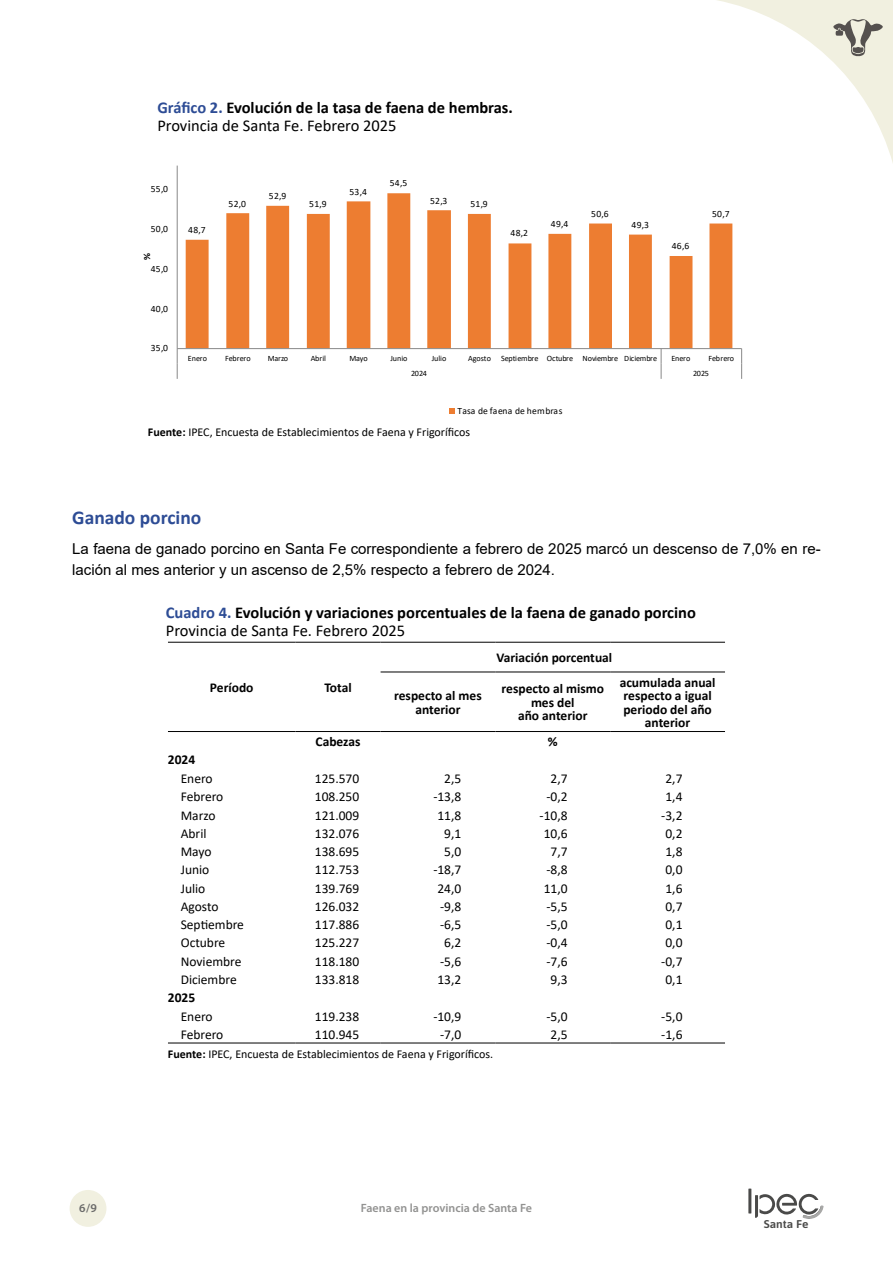
<style>
.page{position:relative;width:893px;height:1263px;background:#fff}
.page>*{position:absolute;margin:0;border:0;box-sizing:border-box;transform-origin:0 0}
.t1{font:700 19.5px "Calibri";color:#2d4c95}
.t2{font:700 16.5px/18px "Calibri";color:#000}
.t3{font:15px/21px "Arial";color:#000}
.t4{font:13.5px "Calibri";color:#000}
.t5{font:700 13.5px/13.5px "Calibri";color:#000;text-align:center}
.t6{font:12px "Calibri";color:#000}
.t7{font:600 12px "Myriad Pro";color:#929291}
.t8{font:600 12px "Myriad Pro";color:#6a6a69}
.t9{font:600 11.25px "Asap";color:#4a4a49;scale:1.06 1}
.t10{font:9.6px "Calibri";letter-spacing:.03em;color:#000}
.t11{font:700 9.6px "Calibri";color:#000}
.t12{font:8.1px "Calibri";letter-spacing:-.01em;color:#000}
.s1{color:#2d4c95}
.s2{font-weight:400}
.s3{font-weight:700}
</style>
<div class="page">
<div style="left:70px;top:1190px;width:36px;height:37px;background:#f1f0e0;border-radius:50%"></div>
<hr style="left:748px;top:1188px;width:3px;height:25px;background:#4a4a49">
<svg style="left:755px;top:1193px;width:69px;height:26px"></svg>
<svg style="left:717px;top:0;width:176px;height:163px"></svg>
<div style="left:139px;top:147px;width:615px;height:278px;background:#fff"></div>
<svg style="left:186px;top:193px;width:546px;height:155px"></svg>
<hr style="left:177px;top:166px;width:1px;height:183px;background:#898989">
<hr style="left:177px;top:348px;width:565px;height:1px;background:#898989">
<svg style="left:177px;top:349px;width:1px;height:30px"></svg>
<svg style="left:661px;top:349px;width:1px;height:30px"></svg>
<svg style="left:741px;top:349px;width:1px;height:30px"></svg>
<svg style="left:449px;top:409px;width:6px;height:5px"></svg>
<hr style="left:168px;top:642px;width:128px;height:1px;background:#000">
<hr style="left:296px;top:642px;width:85px;height:1px;background:#000">
<hr style="left:381px;top:642px;width:114px;height:1px;background:#000">
<hr style="left:495px;top:642px;width:115px;height:1px;background:#000">
<hr style="left:610px;top:642px;width:115px;height:1px;background:#000">
<hr style="left:381px;top:672px;width:114px;height:1px;background:#000">
<hr style="left:495px;top:672px;width:115px;height:1px;background:#000">
<hr style="left:610px;top:672px;width:115px;height:1px;background:#000">
<hr style="left:168px;top:731px;width:128px;height:1px;background:#000">
<hr style="left:296px;top:731px;width:85px;height:1px;background:#000">
<hr style="left:381px;top:731px;width:114px;height:1px;background:#000">
<hr style="left:495px;top:731px;width:115px;height:1px;background:#000">
<hr style="left:610px;top:731px;width:115px;height:1px;background:#000">
<hr style="left:168px;top:1043px;width:128px;height:1px;background:#000">
<hr style="left:296px;top:1043px;width:85px;height:1px;background:#000">
<hr style="left:381px;top:1043px;width:114px;height:1px;background:#000">
<hr style="left:495px;top:1043px;width:115px;height:1px;background:#000">
<hr style="left:610px;top:1043px;width:115px;height:1px;background:#000">
<p class="t2" style="left:157px;top:98px;width:357px"><span class="s1">Gráfico 2.</span> Evolución de la tasa de faena de hembras.<br><span class="s2">Provincia de Santa Fe. Febrero 2025</span></p>
<p class="t10" style="left:151px;top:182px;width:19px">55,0</p>
<p class="t10" style="left:151px;top:222px;width:19px">50,0</p>
<p class="t11" style="left:140px;top:260px;width:8px;rotate:-90deg">%</p>
<p class="t10" style="left:151px;top:262px;width:19px">45,0</p>
<p class="t10" style="left:151px;top:302px;width:19px">40,0</p>
<p class="t10" style="left:151px;top:341px;width:19px">35,0</p>
<p class="t10" style="left:188px;top:223px;width:19px">48,7</p>
<p class="t10" style="left:229px;top:197px;width:19px">52,0</p>
<p class="t10" style="left:269px;top:189px;width:19px">52,9</p>
<p class="t10" style="left:309px;top:197px;width:19px">51,9</p>
<p class="t10" style="left:349px;top:185px;width:19px">53,4</p>
<p class="t10" style="left:390px;top:176px;width:19px">54,5</p>
<p class="t10" style="left:430px;top:194px;width:19px">52,3</p>
<p class="t10" style="left:470px;top:197px;width:19px">51,9</p>
<p class="t10" style="left:511px;top:226px;width:19px">48,2</p>
<p class="t10" style="left:551px;top:217px;width:19px">49,4</p>
<p class="t10" style="left:591px;top:207px;width:19px">50,6</p>
<p class="t10" style="left:631px;top:218px;width:19px">49,3</p>
<p class="t10" style="left:672px;top:239px;width:19px">46,6</p>
<p class="t10" style="left:712px;top:207px;width:19px">50,7</p>
<p class="t12" style="left:188px;top:352px;width:21px">Enero</p>
<p class="t12" style="left:225px;top:352px;width:27px">Febrero</p>
<p class="t12" style="left:268px;top:352px;width:22px">Marzo</p>
<p class="t12" style="left:311px;top:352px;width:17px">Abril</p>
<p class="t12" style="left:349px;top:352px;width:20px">Mayo</p>
<p class="t12" style="left:390px;top:352px;width:18px">Junio</p>
<p class="t12" style="left:432px;top:352px;width:16px">Julio</p>
<p class="t12" style="left:468px;top:352px;width:190px">Agosto Septiembre Octubre Noviembre Diciembre</p>
<p class="t12" style="left:671px;top:352px;width:21px">Enero</p>
<p class="t12" style="left:709px;top:352px;width:27px">Febrero</p>
<p class="t12" style="left:411px;top:368px;width:17px">2024</p>
<p class="t12" style="left:693px;top:368px;width:17px">2025</p>
<p class="t10" style="left:457px;top:404px;width:106px">Tasa de faena de hembras</p>
<p class="t6" style="left:148px;top:423px;width:324px"><span class="s3">Fuente:</span> IPEC, Encuesta de Establecimientos de Faena y Frigoríficos</p>
<h1 class="t1" style="left:72px;top:504px;width:131px">Ganado porcino</h1>
<p class="t3" style="left:72px;top:538px;width:750px">La faena de ganado porcino en Santa Fe correspondiente a febrero de 2025 marcó un descenso de 7,0% en re&shy;lación al mes anterior y un ascenso de 2,5% respecto a febrero de 2024.</p>
<p class="t2" style="left:166px;top:603px;width:532px"><span class="s1">Cuadro 4.</span> Evolución y variaciones porcentuales de la faena de ganado porcino<br><span class="s2">Provincia de Santa Fe. Febrero 2025</span></p>
<p class="t5" style="left:210px;top:680px;width:45px">Período</p>
<p class="t5" style="left:324px;top:680px;width:29px">Total</p>
<p class="t5" style="left:496px;top:651px;width:117px">Variación porcentual</p>
<p class="t5" style="left:394px;top:689px;width:89px">respecto al mes anterior</p>
<p class="t5" style="left:502px;top:682px;width:104px">respecto al mismo mes del<br>año anterior</p>
<p class="t5" style="left:620px;top:675px;width:97px">acumulada anual respecto a igual periodo del año anterior</p>
<p class="t5" style="left:316px;top:734px;width:46px">Cabezas</p>
<p class="t5" style="left:548px;top:734px;width:11px">%</p>
<p class="t8" style="left:79px;top:1200px;width:19px">6/9</p>
<p class="t5" style="left:168px;top:753px;width:29px">2024</p>
<p class="t4" style="left:181px;top:769px;width:34px">Enero</p>
<p class="t4" style="left:315px;top:769px;width:46px">125.570</p>
<p class="t4" style="left:444px;top:769px;width:19px">2,5</p>
<p class="t4" style="left:551px;top:769px;width:19px">2,7</p>
<p class="t4" style="left:665px;top:769px;width:19px">2,7</p>
<p class="t4" style="left:181px;top:787px;width:44px">Febrero</p>
<p class="t4" style="left:315px;top:787px;width:46px">108.250</p>
<p class="t4" style="left:433px;top:787px;width:30px">-13,8</p>
<p class="t4" style="left:546px;top:787px;width:23px">-0,2</p>
<p class="t4" style="left:665px;top:787px;width:19px">1,4</p>
<p class="t4" style="left:181px;top:806px;width:36px">Marzo</p>
<p class="t4" style="left:315px;top:806px;width:46px">121.009</p>
<p class="t4" style="left:437px;top:806px;width:25px">11,8</p>
<p class="t4" style="left:540px;top:806px;width:30px">-10,8</p>
<p class="t4" style="left:661px;top:806px;width:23px">-3,2</p>
<p class="t4" style="left:181px;top:824px;width:27px">Abril</p>
<p class="t4" style="left:315px;top:824px;width:46px">132.076</p>
<p class="t4" style="left:444px;top:824px;width:19px">9,1</p>
<p class="t4" style="left:544px;top:824px;width:25px">10,6</p>
<p class="t4" style="left:665px;top:824px;width:19px">0,2</p>
<p class="t4" style="left:181px;top:842px;width:32px">Mayo</p>
<p class="t4" style="left:315px;top:842px;width:46px">138.695</p>
<p class="t4" style="left:444px;top:842px;width:19px">5,0</p>
<p class="t4" style="left:551px;top:842px;width:19px">7,7</p>
<p class="t4" style="left:665px;top:842px;width:19px">1,8</p>
<p class="t4" style="left:181px;top:860px;width:30px">Junio</p>
<p class="t4" style="left:315px;top:860px;width:46px">112.753</p>
<p class="t4" style="left:433px;top:860px;width:30px">-18,7</p>
<p class="t4" style="left:546px;top:860px;width:23px">-8,8</p>
<p class="t4" style="left:665px;top:860px;width:19px">0,0</p>
<p class="t4" style="left:181px;top:879px;width:26px">Julio</p>
<p class="t4" style="left:315px;top:879px;width:46px">139.769</p>
<p class="t4" style="left:437px;top:879px;width:25px">24,0</p>
<p class="t4" style="left:544px;top:879px;width:25px">11,0</p>
<p class="t4" style="left:665px;top:879px;width:19px">1,6</p>
<p class="t4" style="left:181px;top:897px;width:39px">Agosto</p>
<p class="t4" style="left:315px;top:897px;width:46px">126.032</p>
<p class="t4" style="left:440px;top:897px;width:23px">-9,8</p>
<p class="t4" style="left:546px;top:897px;width:23px">-5,5</p>
<p class="t4" style="left:665px;top:897px;width:19px">0,7</p>
<p class="t4" style="left:181px;top:915px;width:65px">Septiembre</p>
<p class="t4" style="left:315px;top:915px;width:46px">117.886</p>
<p class="t4" style="left:440px;top:915px;width:23px">-6,5</p>
<p class="t4" style="left:546px;top:915px;width:23px">-5,0</p>
<p class="t4" style="left:665px;top:915px;width:19px">0,1</p>
<p class="t4" style="left:181px;top:933px;width:46px">Octubre</p>
<p class="t4" style="left:315px;top:933px;width:46px">125.227</p>
<p class="t4" style="left:444px;top:933px;width:19px">6,2</p>
<p class="t4" style="left:546px;top:933px;width:23px">-0,4</p>
<p class="t4" style="left:665px;top:933px;width:19px">0,0</p>
<p class="t4" style="left:181px;top:952px;width:62px">Noviembre</p>
<p class="t4" style="left:315px;top:952px;width:46px">118.180</p>
<p class="t4" style="left:440px;top:952px;width:23px">-5,6</p>
<p class="t4" style="left:546px;top:952px;width:23px">-7,6</p>
<p class="t4" style="left:661px;top:952px;width:23px">-0,7</p>
<p class="t4" style="left:181px;top:970px;width:58px">Diciembre</p>
<p class="t4" style="left:315px;top:970px;width:46px">133.818</p>
<p class="t4" style="left:437px;top:970px;width:25px">13,2</p>
<p class="t4" style="left:551px;top:970px;width:19px">9,3</p>
<p class="t4" style="left:665px;top:970px;width:19px">0,1</p>
<p class="t5" style="left:168px;top:991px;width:29px">2025</p>
<p class="t4" style="left:181px;top:1007px;width:34px">Enero</p>
<p class="t4" style="left:315px;top:1007px;width:46px">119.238</p>
<p class="t4" style="left:433px;top:1007px;width:30px">-10,9</p>
<p class="t4" style="left:546px;top:1007px;width:23px">-5,0</p>
<p class="t4" style="left:661px;top:1007px;width:23px">-5,0</p>
<p class="t4" style="left:181px;top:1025px;width:44px">Febrero</p>
<p class="t4" style="left:315px;top:1025px;width:46px">110.945</p>
<p class="t4" style="left:440px;top:1025px;width:23px">-7,0</p>
<p class="t4" style="left:551px;top:1025px;width:19px">2,5</p>
<p class="t4" style="left:661px;top:1025px;width:23px">-1,6</p>
<p class="t6" style="left:168px;top:1046px;width:327px"><span class="s3">Fuente:</span> IPEC, Encuesta de Establecimientos de Faena y Frigoríficos.</p>
<p class="t7" style="left:361px;top:1200px;width:173px">Faena en la provincia de Santa Fe</p>
<p class="t9" style="left:764px;top:1216px;width:44px">Santa Fe</p>
</div>
